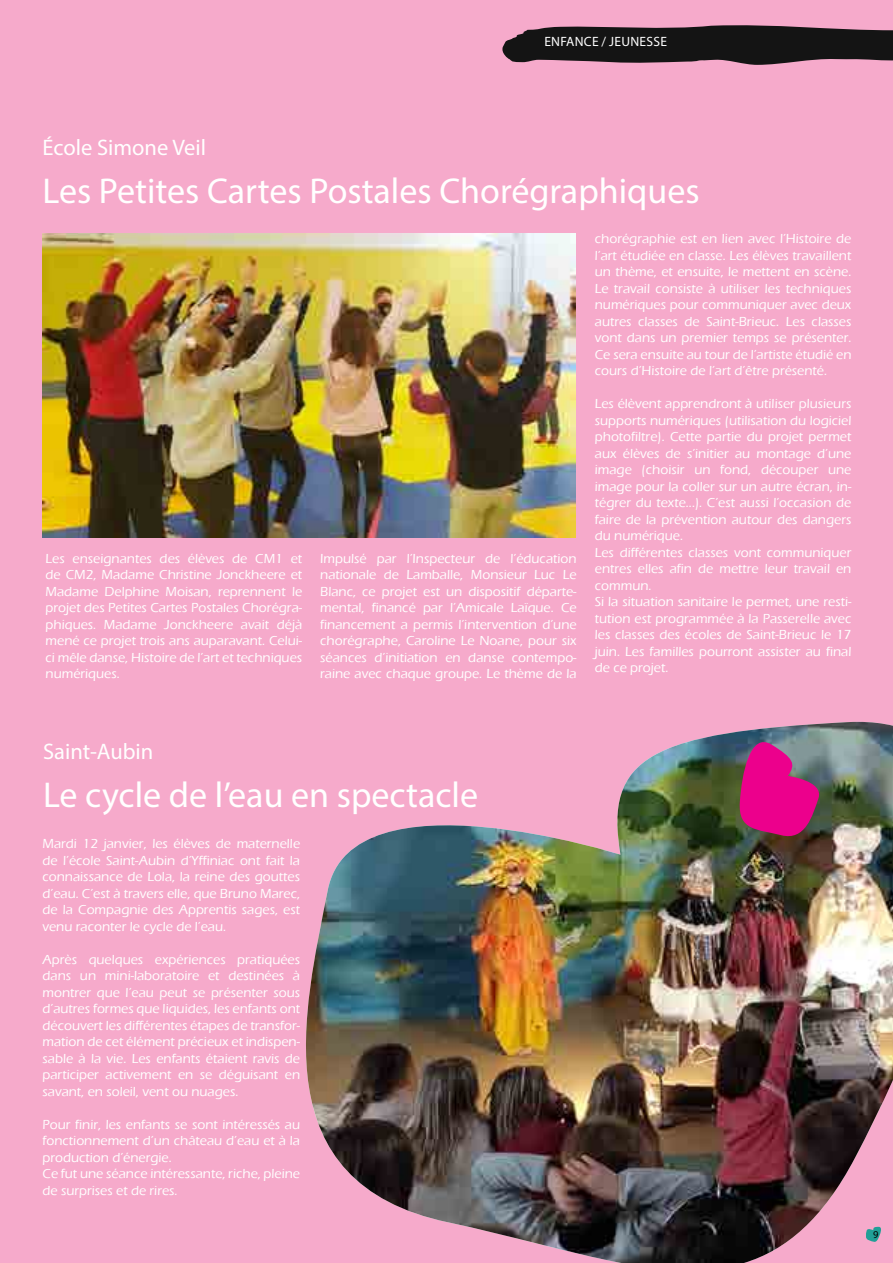
<style>
.page{position:relative;width:893px;height:1263px;background:#f6aacb}
.page>*{position:absolute;margin:0;border:0;box-sizing:border-box;transform-origin:0 0}
.t1{font:36px "Myriad Pro";color:#fff}
.t2{font:22.5px "Myriad Pro";color:#fff}
.t3{font:500 13.5px/16.5px "Eras ITC";color:#fff;text-align:justify}
.t4{font:13.5px "Myriad Pro";color:#fff}
.t5{font:11.55px "Myriad Pro";color:#fff}
.s1{font-size:10.5px;color:#000}
</style>
<div class="page">
<svg style="left:502px;top:25px;width:391px;height:40px;background:#3a2d33"></svg>
<img style="left:306px;top:722px;width:587px;height:541px">
<svg style="left:738px;top:731px;width:86px;height:110px;background:#a9307a"></svg>
<img style="left:43px;top:234px;width:533px;height:304px">
<p class="t4" style="left:544px;top:33px;width:74px">EN FANCE / JEUNESSE</p>
<h2 class="t2" style="left:43px;top:134px;width:165px">École Simone Veil</h2>
<h1 class="t1" style="left:43px;top:169px;width:659px">Les Petites Cartes Postales Chorégraphiques</h1>
<p class="t3" style="left:46px;top:550px;width:258px">Les enseignantes des élèves de CM1 et de CM2, Madame Christine Jonckheere et Madame Delphine Moisan, reprennent le projet des Petites Cartes Postales Chorégra&shy;phiques. Madame Jonckheere avait déjà mené ce projet trois ans auparavant. Celui&shy;ci mêle danse, Histoire de l’art et techniques numériques.</p>
<p class="t3" style="left:320px;top:550px;width:258px">Impulsé par l’Inspecteur de l’éducation nationale de Lamballe, Monsieur Luc Le Blanc, ce projet est un dispositif départe&shy;mental, financé par l’Amicale Laïque. Ce financement a permis l’intervention d’une chorégraphe, Caroline Le Noane, pour six séances d’initiation en danse contempo&shy;raine avec chaque groupe. Le thème de la</p>
<p class="t3" style="left:595px;top:230px;width:258px">chorégraphie est en lien avec l’Histoire de l’art étudiée en classe. Les élèves travaillent un thème, et ensuite, le mettent en scène.<br>Le travail consiste à utiliser les techniques numériques pour communiquer avec deux autres classes de Saint-Brieuc. Les classes vont dans un premier temps se présenter.<br>Ce sera ensuite au tour de l’artiste étudié en cours d’Histoire de l’art d’être présenté.</p>
<p class="t3" style="left:595px;top:395px;width:258px;text-align:left">Les élèvent apprendront à utiliser plusieurs supports numériques (utilisation du logiciel photofiltre). Cette partie du projet permet aux élèves de s’initier au montage d’une image (choisir un fond, découper une image pour la coller sur un autre écran, in&shy;tégrer du texte...). C’est aussi l’occasion de faire de la prévention autour des dangers du numérique.<br>Les différentes classes vont communiquer entres elles afin de mettre leur travail en commun.<br>Si la situation sanitaire le permet, une resti&shy;tution est programmée à la Passerelle avec les classes des écoles de Saint-Brieuc le 17 juin. Les familles pourront assister au final de ce projet.</p>
<h2 class="t2" style="left:43px;top:737px;width:112px">Saint-Aubin</h2>
<h1 class="t1" style="left:43px;top:773px;width:436px">Le cycle de l’eau en spectacle</h1>
<p class="t3" style="left:43px;top:835px;width:259px">Mardi 12 janvier, les élèves de maternelle de l’école Saint-Aubin d’Yffiniac ont fait la connaissance de Lola, la reine des gouttes d’eau. C’est à travers elle, que Bruno Marec, de la Compagnie des Apprentis sages, est venu raconter le cycle de l’eau.</p>
<p class="t3" style="left:43px;top:951px;width:259px">Après quelques expériences pratiquées dans un mini-laboratoire et destinées à montrer que l’eau peut se présenter sous d’autres formes que liquides, les enfants ont découvert les différentes étapes de transfor&shy;mation de cet élément précieux et indispen&shy;sable à la vie. Les enfants étaient ravis de participer activement en se déguisant en savant, en soleil, vent ou nuages.</p>
<p class="t3" style="left:43px;top:1116px;width:259px;text-align:left">Pour finir, les enfants se sont intéressés au fonctionnement d’un château d’eau et à la production d’énergie.<br>Ce fut une séance intéressante, riche, pleine de surprises et de rires.</p>
<p class="t5" style="left:866px;top:1227px;width:14px">7<span class="s1">9</span></p>
</div>
